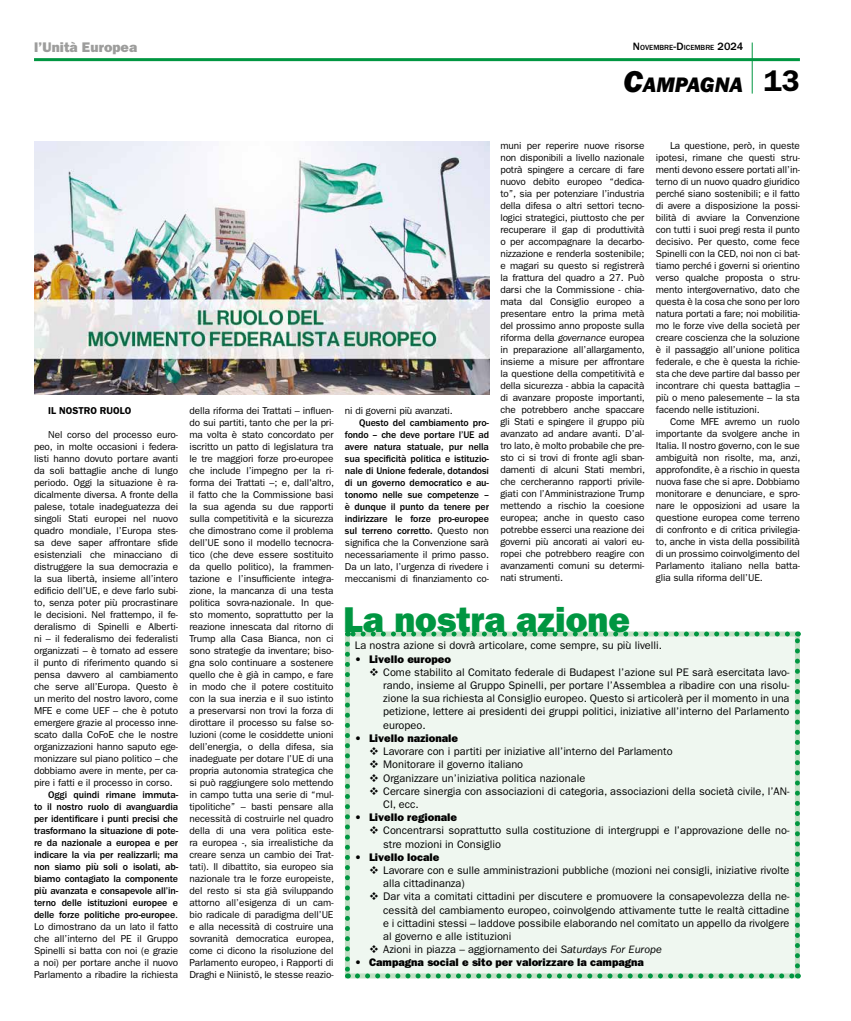
<style>
.page{position:relative;width:851px;height:1021px;background:#fff}
.page>*{position:absolute;margin:0;border:0;box-sizing:border-box;transform-origin:0 0}
.t1{font:36px "ITC Franklin Gothic Std Hvy";color:#009641}
.t2{font:600 30px "ITC Franklin Gothic Std";color:#000}
.t3{font:21.7px "ITC Franklin Gothic Std Hvy It";color:#000}
.t4{font:14px "ITC Franklin Gothic Std Hvy";color:#9d9d9c}
.t5{font:11px/13.2px "ITC Franklin Gothic Std";color:#000}
.t6{font:11px "ITC Franklin Gothic Std Hvy";color:#000}
.t7{font:10px/12px "ITC Franklin Gothic Std";letter-spacing:-.01em;color:#000;text-align:justify}
.t8{font:500 10px/12px "ITC Franklin Gothic Std";letter-spacing:-.01em;color:#000;text-align:justify}
.t9{font:600 10px "ITC Franklin Gothic Std";color:#000}
.t10{font:500 7.7px "ITC Franklin Gothic Std";color:#000}
.s1{font-size:11px}
.s2{font-size:31px}
.s3{font-weight:400}
.s4{font-style:italic}
</style>
<div class="page">
<hr style="left:34px;top:58px;width:765px;height:3px;background:#009641">
<hr style="left:751px;top:43px;width:1px;height:51px;background:#009641">
<div style="left:345px;top:631px;width:454px;height:347px;background:#eff7f0;border:5px solid #c1dfc4"></div>
<svg style="left:345px;top:644px;width:5px;height:334px;background:#77c392"></svg>
<svg style="left:357px;top:973px;width:441px;height:5px;background:#7dc597"></svg>
<svg style="left:794px;top:631px;width:5px;height:334px"></svg>
<svg style="left:347px;top:631px;width:440px;height:5px;background:#80c799"></svg>
<img style="left:34px;top:142px;width:455px;height:252px">
<h3 class="t4" style="left:34px;top:39px;width:105px">l’Unità Europea</h3>
<p class="t10" style="left:633px;top:43px;width:112px"><span class="s1">N</span>OVEMBRE<span class="s1">-D</span>ICEMBRE <span class="s1">2024</span></p>
<h3 class="t3" style="left:623px;top:72px;width:121px"><span class="s2">C</span>AMPAGNA</h3>
<h2 class="t2" style="left:763px;top:63px;width:37px">13</h2>
<p class="t9" style="left:48px;top:404px;width:85px">IL NOSTRO RUOLO</p>
<p class="t7" style="left:34px;top:428px;width:146px;text-indent:14px">Nel corso del processo euro&shy;peo, in molte occasioni i federa&shy;listi hanno dovuto portare avanti da soli battaglie anche di lungo periodo. Oggi la situazione è ra&shy;dicalmente diversa. A fronte della palese, totale inadeguatezza dei singoli Stati europei nel nuovo quadro mondiale, l’Europa stes&shy;sa deve saper affrontare sfide esistenziali che minacciano di distruggere la sua democrazia e la sua libertà, insieme all’intero edificio dell’UE, e deve farlo subi&shy;to, senza poter più procrastinare le decisioni. Nel frattempo, il fe&shy;deralismo di Spinelli e Alberti&shy;ni – il federalismo dei federalisti organizzati – è tornato ad essere il punto di riferimento quando si pensa davvero al cambiamento che serve all’Europa. Questo è un merito del nostro lavoro, come MFE e come UEF – che è potuto emergere grazie al processo inne&shy;scato dalla CoFoE che le nostre organizzazioni hanno saputo ege&shy;monizzare sul piano politico – che dobbiamo avere in mente, per ca&shy;pire i fatti e il processo in corso.</p>
<p class="t8" style="left:34px;top:788px;width:146px;text-indent:14px">Oggi quindi rimane immuta&shy;to il nostro ruolo di avanguardia per identificare i punti precisi che trasformano la situazione di pote&shy;re da nazionale a europea e per indicare la via per realizzarli; ma non siamo più soli o isolati, ab&shy;biamo contagiato la componente più avanzata e consapevole all’in&shy;terno delle istituzioni europee e delle forze politiche pro-europee<span class="s3">.<br>Lo dimostrano da un lato il fatto che all’interno del PE il Gruppo Spinelli si batta con noi (e grazie a noi) per portare anche il nuovo Parlamento a ribadire la richiesta</span></p>
<p class="t7" style="left:189px;top:404px;width:146px">della riforma dei Trattati – influen&shy;do sui partiti, tanto che per la pri&shy;ma volta è stato concordato per iscritto un patto di legislatura tra le tre maggiori forze pro-europee che include l’impegno per la ri&shy;forma dei Trattati –; e, dall'altro, il fatto che la Commissione basi la sua agenda su due rapporti sulla competitività e la sicurezza che dimostrano come il problema dell’UE sono il modello tecnocra&shy;tico (che deve essere sostituito da quello politico), la frammen&shy;tazione e l’insufficiente integra&shy;zione, la mancanza di una testa politica sovra-nazionale. In que&shy;sto momento, soprattutto per la reazione innescata dal ritorno di Trump alla Casa Bianca, non ci sono strategie da inventare; biso&shy;gna solo continuare a sostenere quello che è già in campo, e fare in modo che il potere costituito con la sua inerzia e il suo istinto a preservarsi non trovi la forza di dirottare il processo su false so&shy;luzioni (come le cosiddette unioni dell’energia, o della difesa, sia inadeguate per dotare l’UE di una propria autonomia strategica che si può raggiungere solo mettendo in campo tutta una serie di “mul&shy;tipolitiche” – basti pensare alla necessità di costruirle nel quadro della di una vera politica este&shy;ra europea -, sia irrealistiche da creare senza un cambio dei Trat&shy;tati). Il dibattito, sia europeo sia nazionale tra le forze europeiste, del resto si sta già sviluppando attorno all’esigenza di un cam&shy;bio radicale di paradigma dell’UE e alla necessità di costruire una sovranità democratica europea, come ci dicono la risoluzione del Parlamento europeo, i Rapporti di Draghi e Niinistö, le stesse reazio-</p>
<p class="t7" style="left:345px;top:404px;width:109px">ni di governi più avanzati.</p>
<p class="t8" style="left:345px;top:416px;width:146px;text-indent:14px">Questo del cambiamento pro&shy;fondo – che deve portare l’UE ad avere natura statuale, pur nella sua specificità politica e istituzio&shy;nale di Unione federale, dotandosi di un governo democratico e au&shy;tonomo nelle sue competenze – è dunque il punto da tenere per indirizzare le forze pro-europee sul terreno corretto. <span class="s3">Questo non significa che la Convenzione sarà necessariamente il primo passo.<br>Da un lato, l’urgenza di rivedere i meccanismi di finanziamento co-</span></p>
<p class="t7" style="left:500px;top:139px;width:146px">muni per reperire nuove risorse non disponibili a livello nazionale potrà spingere a cercare di fare nuovo debito europeo “dedica&shy;to”, sia per potenziare l’industria della difesa o altri settori tecno&shy;logici strategici, piuttosto che per recuperare il gap di produttività o per accompagnare la decarbo&shy;nizzazione e renderla sostenibile; e magari su questo si registrerà la frattura del quadro a 27. Può darsi che la Commissione - chia&shy;mata dal Consiglio europeo a presentare entro la prima metà del prossimo anno proposte sulla riforma della <span class="s4">governance</span> europea in preparazione all’allargamento, insieme a misure per affrontare la questione della competitività e della sicurezza - abbia la capacità di avanzare proposte importanti, che potrebbero anche spaccare gli Stati e spingere il gruppo più avanzato ad andare avanti. D’al&shy;tro lato, è molto probabile che pre&shy;sto ci si trovi di fronte agli sban&shy;damenti di alcuni Stati membri, che cercheranno rapporti privile&shy;giati con l’Amministrazione Trump mettendo a rischio la coesione europea; anche in questo caso potrebbe esserci una reazione dei governi più ancorati ai valori eu&shy;ropei che potrebbero reagire con avanzamenti comuni su determi&shy;nati strumenti.</p>
<p class="t7" style="left:655px;top:139px;width:146px;text-indent:14px">La questione, però, in queste ipotesi, rimane che questi stru&shy;menti devono essere portati all’in&shy;terno di un nuovo quadro giuridico perché siano sostenibili; e il fatto di avere a disposizione la possi&shy;bilità di avviare la Convenzione con tutti i suoi pregi resta il punto decisivo. Per questo, come fece Spinelli con la CED, noi non ci bat&shy;tiamo perché i governi si orientino verso qualche proposta o stru&shy;mento intergovernativo, dato che questa è la cosa che sono per loro natura portati a fare; noi mobilitia&shy;mo le forze vive della società per creare coscienza che la soluzione è il passaggio all’unione politica federale, e che è questa la richie&shy;sta che deve partire dal basso per incontrare chi questa battaglia – più o meno palesemente – la sta facendo nelle istituzioni.</p>
<p class="t7" style="left:655px;top:415px;width:146px;text-indent:14px">Come MFE avremo un ruolo importante da svolgere anche in Italia. Il nostro governo, con le sue ambiguità non risolte, ma, anzi, approfondite, è a rischio in questa nuova fase che si apre. Dobbiamo monitorare e denunciare, e spro&shy;nare le opposizioni ad usare la questione europea come terreno di confronto e di critica privilegia&shy;to, anche in vista della possibilità di un prossimo coinvolgimento del Parlamento italiano nella batta&shy;glia sulla riforma dell’UE.</p>
<h1 class="t1" style="left:343px;top:598px;width:288px">La nostra azione</h1>
<p class="t5" style="left:355px;top:639px;width:309px">La nostra azione si dovrà articolare, come sempre, su più livelli.</p>
<p class="t6" style="left:355px;top:652px;width:98px">• Livello europeo</p>
<p class="t5" style="left:383px;top:665px;width:408px;text-align:justify;text-indent:-14px">❖ Come stabilito al Comitato federale di Budapest l’azione sul PE sarà esercitata lavo&shy;rando, insieme al Gruppo Spinelli, per portare l’Assemblea a ribadire con una risolu&shy;zione la sua richiesta al Consiglio europeo. Questo si articolerà per il momento in una petizione, lettere ai presidenti dei gruppi politici, iniziative all’interno del Parlamento europeo.</p>
<p class="t6" style="left:355px;top:731px;width:105px">• Livello nazionale</p>
<p class="t5" style="left:369px;top:744px;width:305px">❖ Lavorare con i partiti per iniziative all’interno del Parlamento</p>
<p class="t5" style="left:369px;top:758px;width:156px">❖ Monitorare il governo italiano</p>
<p class="t5" style="left:369px;top:771px;width:218px">❖ Organizzare un’iniziativa politica nazionale</p>
<p class="t5" style="left:383px;top:784px;width:408px;text-indent:-14px">❖ Cercare sinergia con associazioni di categoria, associazioni della società civile, l’AN-<br>CI, ecc.</p>
<p class="t6" style="left:355px;top:810px;width:104px">• Livello regionale</p>
<p class="t5" style="left:383px;top:824px;width:408px;text-indent:-14px">❖ Concentrarsi soprattutto sulla costituzione di intergruppi e l’approvazione delle no&shy;stre mozioni in Consiglio</p>
<p class="t6" style="left:355px;top:850px;width:86px">• Livello locale</p>
<p class="t5" style="left:383px;top:863px;width:408px;text-indent:-14px">❖ Lavorare con e sulle amministrazioni pubbliche (mozioni nei consigli, iniziative rivolte alla cittadinanza)</p>
<p class="t5" style="left:383px;top:890px;width:408px;text-align:justify;text-indent:-14px">❖ Dar vita a comitati cittadini per discutere e promuovere la consapevolezza della ne&shy;cessità del cambiamento europeo, coinvolgendo attivamente tutte le realtà cittadine e i cittadini stessi – laddove possibile elaborando nel comitato un appello da rivolgere al governo e alle istituzioni</p>
<p class="t5" style="left:369px;top:942px;width:294px">❖ Azioni in piazza – aggiornamento dei <span class="s4">Saturdays For Europe</span></p>
<p class="t6" style="left:355px;top:956px;width:290px">• Campagna social e sito per valorizzare la campagna</p>
</div>
